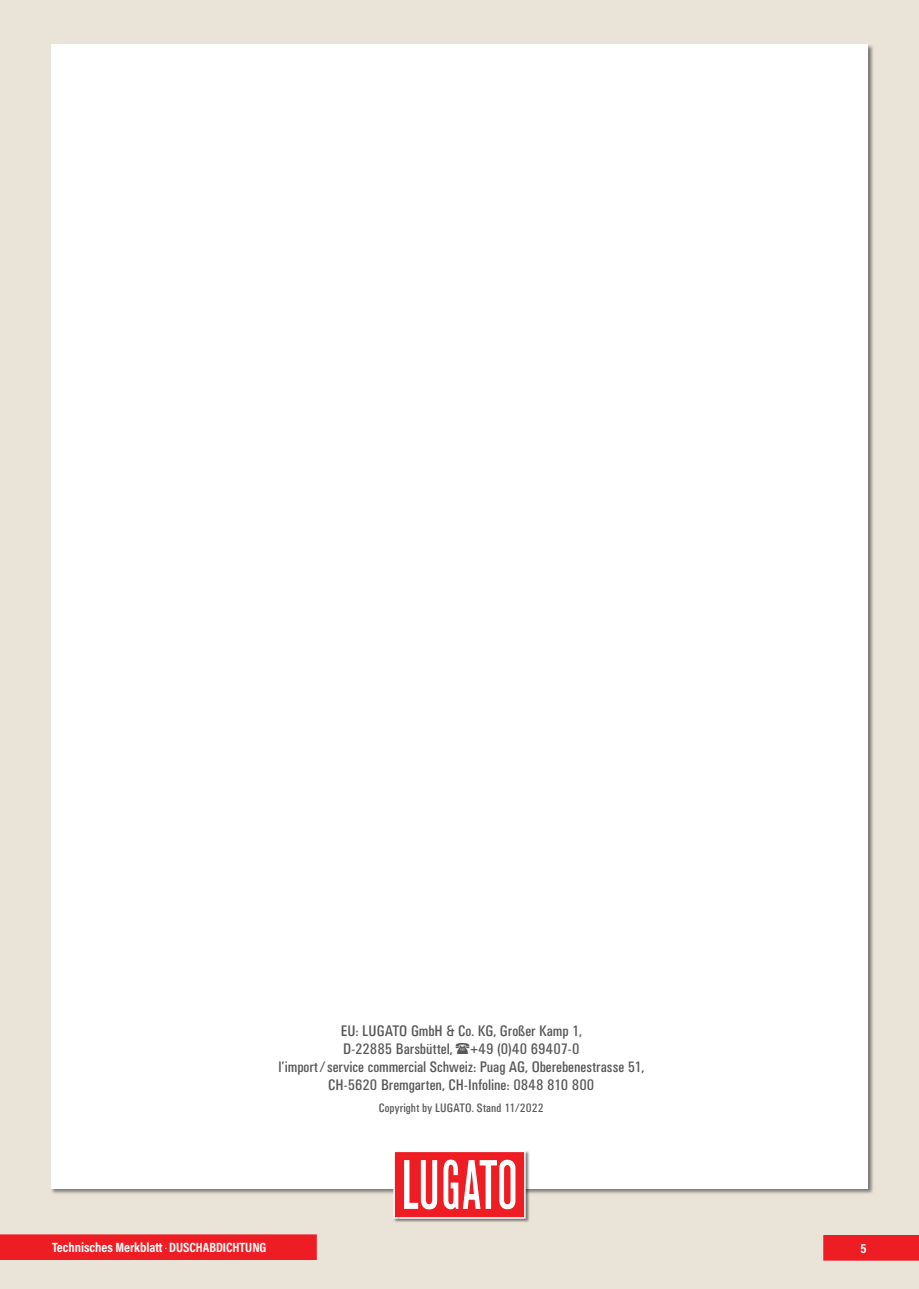
<style>
.page{position:relative;width:919px;height:1289px;background:#fff}
.page>*{position:absolute;margin:0;border:0;box-sizing:border-box;transform-origin:0 0}
.t1{font:condensed 15px/18px "UN11";letter-spacing:.005em;color:#57585a;text-align:center}
.t2{font:700 13.5px "Acumin Pro Cond";color:#fff}
.t3{font:condensed 12px "UN11";letter-spacing:.02em;color:#57585a}
</style>
<div class="page">
<div style="left:0;top:0;width:918px;height:1288px;background:#e9e3d8"></div>
<div style="left:824px;top:1235px;width:94px;height:24px;background:#ee1d23"></div>
<div style="left:823px;top:1234px;width:95px;height:26px;border:2px solid #ee1d23"></div>
<div style="left:51px;top:44px;width:816px;height:1144px;background:#fff"></div>
<div style="left:1px;top:1235px;width:315px;height:24px;background:#ee1d23"></div>
<div style="left:0;top:1234px;width:317px;height:25px;border:2px solid #ee1d23"></div>
<div style="left:393px;top:1150px;width:137px;height:72px;background:#231f20;opacity:.55"></div>
<div style="left:394px;top:1151px;width:131px;height:66px;background:#ee1d23"></div>
<div style="left:393px;top:1150px;width:132px;height:68px;border:2px solid #fff"></div>
<svg style="left:404px;top:1159px;width:111px;height:50px"></svg>
<p class="t1" style="left:278px;top:1021px;width:367px">EU: LUGATO GmbH &amp; Co. KG, Großer Kamp 1,<br>D-22885 Barsbüttel, +49 (0)40 69407-0<br>l’import/service commercial Schweiz: Puag AG, Oberebenestrasse 51, CH-5620 Bremgarten, CH-Infoline: 0848 810 800</p>
<p class="t3" style="left:379px;top:1101px;width:166px">Copyright by LUGATO. Stand 11/2022</p>
<p class="t2" style="left:52px;top:1238px;width:216px">Technisches Merkblatt <sup>•</sup> DUSCHABDICHTUNG</p>
<p class="t2" style="left:860px;top:1239px;width:8px">5</p>
</div>
